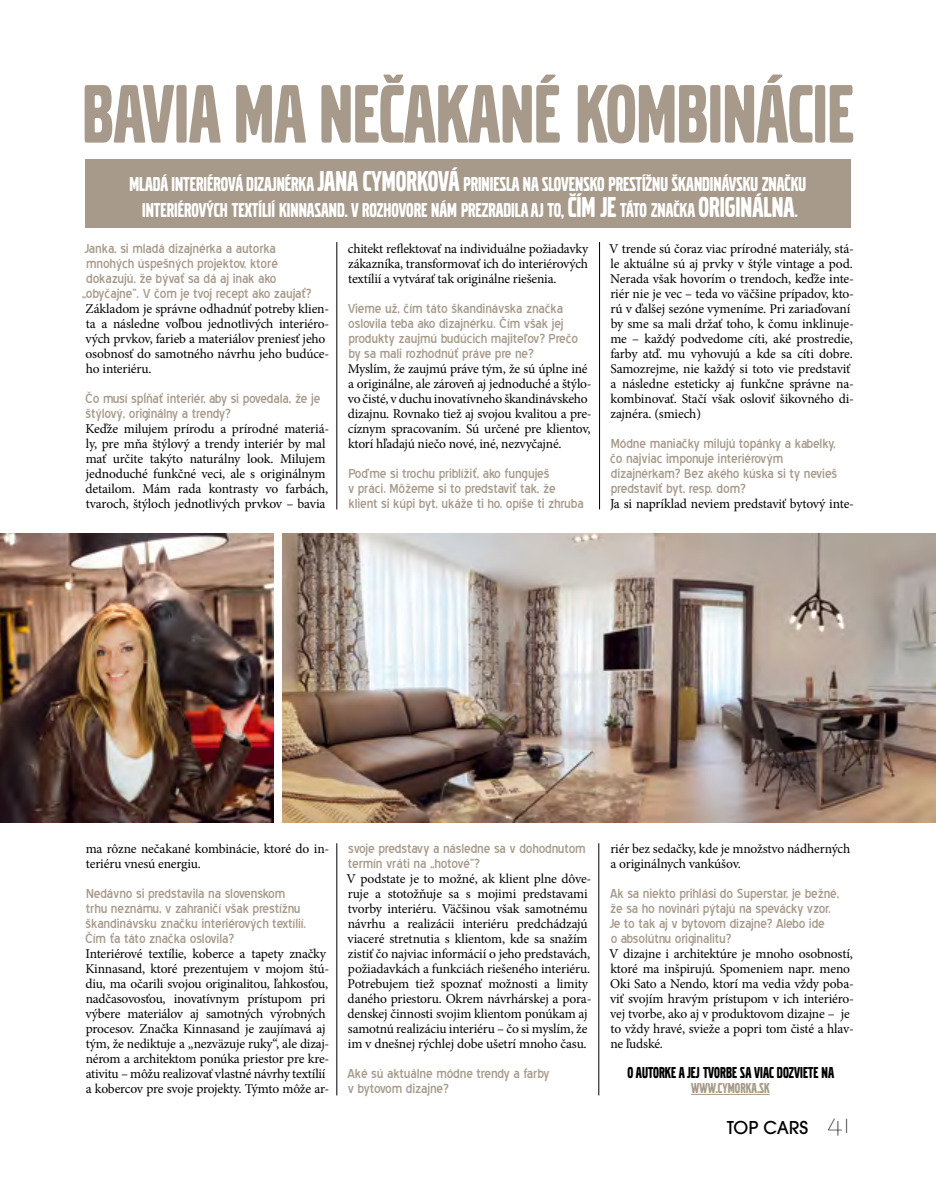
<style>
.page{position:relative;width:936px;height:1191px;background:#fff}
.page>*{position:absolute;margin:0;border:0;box-sizing:border-box;transform-origin:0 0}
.t1{font:86.25px "Volvo Broad";color:#a79a8a}
.t2{font:21px/25.5px "Volvo Broad";color:#fff;text-align:center}
.t3{font:500 19.5px "Avant Garde Got Itc TOT";color:#000}
.t4{font:16.5px/15px "Blue Highway";letter-spacing:-.01em;color:#a79a8a}
.t5{font:16.5px "Volvo Broad";letter-spacing:.005em;color:#000}
.t6{font:15px "Volvo Broad";letter-spacing:.01em;color:#a79a8a}
.t7{font:13.5px/15px "Minion Pro";letter-spacing:-.015em;color:#000}
.s1{font-size:30px}
.s2{font-family:"Bernhard Fashion AT";font-weight:400;font-size:34.5px}
</style>
<div class="page">
<div style="left:85px;top:159px;width:765px;height:68px;background:#a79a8a"></div>
<img style="left:283px;top:533px;width:652px;height:289px">
<hr style="left:691px;top:1094px;width:78px;height:1px;background:#a79a8a">
<img style="left:0;top:533px;width:273px;height:289px">
<hr style="left:336px;top:843px;width:1px;height:252px;background:#000">
<hr style="left:598px;top:843px;width:1px;height:252px;background:#000">
<hr style="left:336px;top:242px;width:1px;height:267px;background:#000">
<hr style="left:599px;top:242px;width:1px;height:267px;background:#000">
<h1 class="t1" style="left:82px;top:72px;width:772px">BAVIA MA NEČAKANÉ KOMBINÁCIE</h1>
<h2 class="t2" style="left:129px;top:171px;width:678px">MLADÁ INTERIÉROVÁ DIZAJNÉRKA <span class="s1">JANA CYMORKOVÁ</span> PRINIESLA NA SLOVENSKO PRESTÍŽNU ŠKANDINÁVSKU ZNAČKU<br>INTERIÉROVÝCH TEXTÍLIÍ KINNASAND. V ROZHOVORE NÁM PREZRADILA AJ TO, <span class="s1">ČÍM JE</span> TÁTO ZNAČKA <span class="s1">ORIGINÁLNA</span>.</h2>
<p class="t4" style="left:82px;top:241px;width:231px">Janka, si mladá dizajnérka a autorka mnohých úspešných projektov, ktoré dokazujú, že bývať sa dá aj inak ako „obyčajne“. V čom je tvoj recept ako zaujať?</p>
<p class="t7" style="left:85px;top:301px;width:245px">Základom je správne odhadnúť potreby klien&shy;ta a následne voľbou jednotlivých interiéro&shy;vých prvkov, farieb a materiálov preniesť jeho osobnosť do samotného návrhu jeho budúce&shy;ho interiéru.</p>
<p class="t4" style="left:85px;top:391px;width:237px">Čo musí spĺňať interiér, aby si povedala, že je štýlový, originálny a trendy?</p>
<p class="t7" style="left:85px;top:421px;width:245px">Keďže milujem prírodu a prírodné materiá&shy;ly, pre mňa štýlový a trendy interiér by mal mať určite takýto naturálny look. Milujem jednoduché funkčné veci, ale s originálnym detailom. Mám rada kontrasty vo farbách, tvaroch, štýloch jednotlivých prvkov – bavia</p>
<p class="t7" style="left:348px;top:241px;width:242px;text-align:justify">chitekt reflektovať na individuálne požiadavky zákazníka, transformovať ich do interiérových textílií a vytvárať tak originálne riešenia.</p>
<p class="t4" style="left:347px;top:301px;width:232px">Vieme už, čím táto škandinávska značka oslovila teba ako dizajnérku. Čím však jej produkty zaujmú budúcich majiteľov? Prečo by sa mali rozhodnúť práve pre ne?</p>
<p class="t7" style="left:348px;top:361px;width:245px">Myslím, že zaujmú práve tým, že sú úplne iné a originálne, ale zároveň aj jednoduché a štýlo&shy;vo čisté, v duchu inovatívneho škandinávskeho dizajnu. Rovnako tiež aj svojou kvalitou a pre&shy;cíznym spracovaním. Sú určené pre klientov, ktorí hľadajú niečo nové, iné, nezvyčajné.</p>
<p class="t4" style="left:348px;top:466px;width:237px">Poďme si trochu priblížiť, ako funguješ<br>v práci. Môžeme si to predstaviť tak, že klient si kúpi byt, ukáže ti ho, opíše ti zhruba</p>
<p class="t7" style="left:609px;top:241px;width:246px">V trende sú čoraz viac prírodné materiály, stá&shy;le aktuálne sú aj prvky v štýle vintage a pod.<br>Nerada však hovorím o trendoch, keďže inte&shy;riér nie je vec – teda vo väčšine prípadov, kto&shy;rú v ďalšej sezóne vymeníme. Pri zariaďovaní by sme sa mali držať toho, k čomu inklinuje&shy;me – každý podvedome cíti, aké prostredie, farby atď. mu vyhovujú a kde sa cíti dobre.<br>Samozrejme, nie každý si toto vie predstaviť a následne esteticky aj funkčne správne na&shy;kombinovať. Stačí však osloviť šikovného di&shy;zajnéra. (smiech)</p>
<p class="t4" style="left:610px;top:436px;width:229px">Módne maniačky milujú topánky a kabelky, čo najviac imponuje interiérovým dizajnérkam? Bez akého kúska si ty nevieš predstaviť byt, resp. dom?</p>
<p class="t7" style="left:610px;top:496px;width:245px">Ja si napríklad neviem predstaviť bytový inte-</p>
<p class="t7" style="left:86px;top:841px;width:245px">ma rôzne nečakané kombinácie, ktoré do in&shy;teriéru vnesú energiu.</p>
<p class="t4" style="left:85px;top:886px;width:223px">Nedávno si predstavila na slovenskom trhu neznámu, v zahraničí však prestížnu škandinávsku značku interiérových textílií.<br>Čím ťa táto značka oslovila?</p>
<p class="t7" style="left:85px;top:946px;width:245px">Interiérové textílie, koberce a tapety značky Kinnasand, ktoré prezentujem v mojom štú&shy;diu, ma očarili svojou originalitou, ľahkosťou, nadčasovosťou, inovatívnym prístupom pri výbere materiálov aj samotných výrobných procesov. Značka Kinnasand je zaujímavá aj tým, že nediktuje a „nezväzuje ruky“, ale dizaj&shy;nérom a architektom ponúka priestor pre kre&shy;ativitu – môžu realizovať vlastné návrhy textílií a kobercov pre svoje projekty. Týmto môže ar-</p>
<p class="t4" style="left:348px;top:841px;width:239px">svoje predstavy a následne sa v dohodnutom termín vráti na „hotové“?</p>
<p class="t7" style="left:346px;top:871px;width:246px">V podstate je to možné, ak klient plne dôve&shy;ruje a stotožňuje sa s mojimi predstavami tvorby interiéru. Väčšinou však samotnému návrhu a realizácii interiéru predchádzajú viaceré stretnutia s klientom, kde sa snažím zistiť čo najviac informácií o jeho predstavách, požiadavkách a funkciách riešeného interiéru.<br>Potrebujem tiež spoznať možnosti a limity daného priestoru. Okrem návrhárskej a pora&shy;denskej činnosti svojim klientom ponúkam aj samotnú realizáciu interiéru – čo si myslím, že im v dnešnej rýchlej dobe ušetrí mnoho času.</p>
<p class="t4" style="left:347px;top:1066px;width:203px">Aké sú aktuálne módne trendy a farby v bytovom dizajne?</p>
<p class="t7" style="left:610px;top:841px;width:241px">riér bez sedačky, kde je množstvo nádherných a originálnych vankúšov.</p>
<p class="t4" style="left:609px;top:886px;width:231px">Ak sa niekto prihlási do Superstar, je bežné, že sa ho novinári pýtajú na spevácky vzor.<br>Je to tak aj v bytovom dizajne? Alebo ide<br>o absolútnu originalitu?</p>
<p class="t7" style="left:609px;top:946px;width:246px">V dizajne i architektúre je mnoho osobností, ktoré ma inšpirujú. Spomeniem napr. meno Oki Sato a Nendo, ktorí ma vedia vždy poba&shy;viť svojím hravým prístupom v ich interiéro&shy;vej tvorbe, ako aj v produktovom dizajne – je to vždy hravé, svieže a popri tom čisté a hlav&shy;ne ľudské.</p>
<p class="t5" style="left:627px;top:1064px;width:208px">O AUTORKE AJEJ TVORBE SA VIAC DOZVIETE NA</p>
<p class="t6" style="left:691px;top:1080px;width:80px">WWW.CYMORKA.SK</p>
<h3 class="t3" style="left:726px;top:1116px;width:125px">TOP CARS <span class="s2">41</span></h3>
</div>
